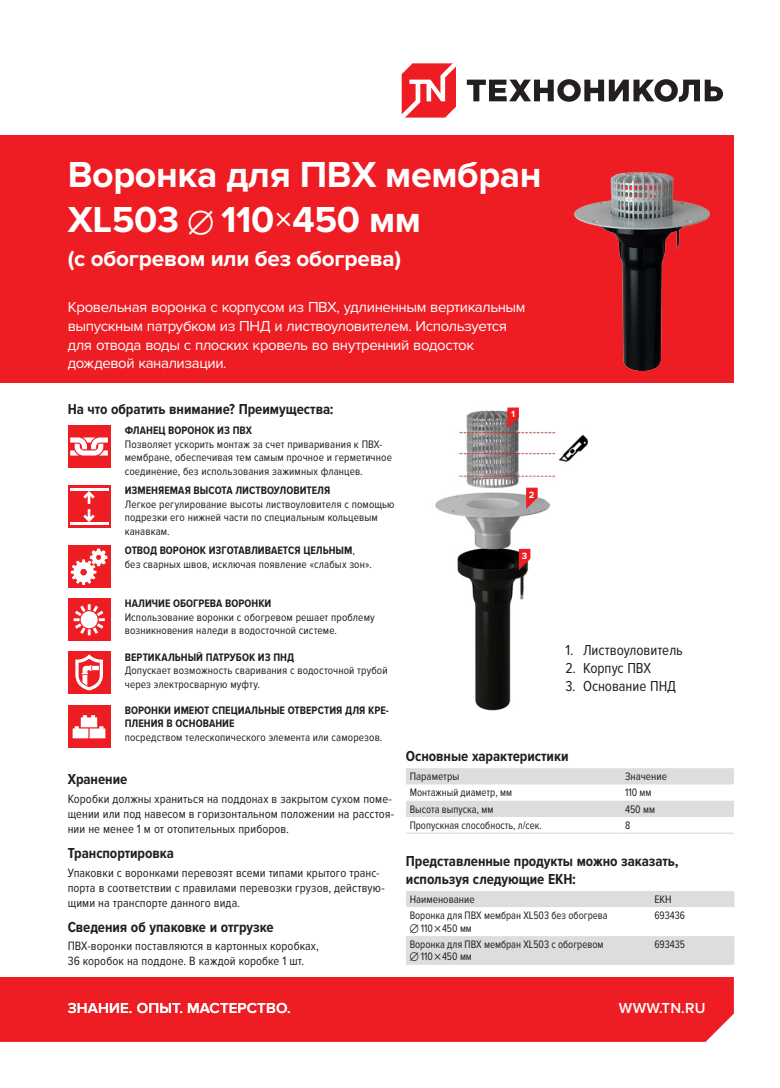
<style>
.page{position:relative;width:780px;height:1088px;background:#fff}
.page>*{position:absolute;margin:0;border:0;box-sizing:border-box;transform-origin:0 0}
.t1{font:700 37.5px/45px "Proxima Nova";letter-spacing:-.01em;color:#fff}
.t2{font:700 22.5px "Proxima Nova";letter-spacing:-.01em;color:#fff}
.t3{font:15px/18.8px "Proxima Nova";letter-spacing:-.025em;color:#fff}
.t4{font:700 15px/18px "Proxima Nova Cond";letter-spacing:-.005em;color:#231f20}
.t5{font:15px "Proxima Nova Cond";letter-spacing:-.005em;color:#231f20}
.t6{font:600 15px "Proxima Nova";letter-spacing:.01em;color:#fff}
.t7{font:12.5px/15px "Proxima Nova Cond";letter-spacing:.005em;color:#231f20}
.t8{font:11.25px/13.5px "Proxima Nova Cond";letter-spacing:.01em;color:#231f20}
.t9{font:11.25px/12.5px "Proxima Nova Cond";letter-spacing:.01em;color:#231f20;scale:.95 1}
.t10{font:700 11.25px/13.5px "Proxima Nova Cond";color:#231f20}
.t11{font:700 9.38px "Proxima Nova";color:#fff}
.s1{font-weight:400}
.s2{font-weight:700}
</style>
<div class="page">
<div style="left:0;top:977px;width:733px;height:65px;background:#ee1d23"></div>
<div style="left:0;top:135px;width:733px;height:248px;background:#ee1d23"></div>
<svg style="left:401px;top:63px;width:55px;height:55px"></svg>
<svg style="left:467px;top:79px;width:256px;height:23px"></svg>
<img style="left:574px;top:173px;width:135px;height:197px">
<svg style="left:406px;top:768px;width:327px;height:49px"></svg>
<hr style="left:406px;top:832px;width:215px;height:2px;background:#dcdddf">
<hr style="left:621px;top:832px;width:112px;height:2px;background:#dcdddf">
<img style="left:435px;top:410px;width:154px;height:301px">
<div style="left:565px;top:644px;width:140px;height:63px;background:#fff"></div>
<svg style="left:507px;top:407px;width:12px;height:22px"></svg>
<svg style="left:519px;top:549px;width:11px;height:21px"></svg>
<svg style="left:526px;top:488px;width:11px;height:21px"></svg>
<div style="left:68px;top:425px;width:42px;height:43px;background:#ee1d23"></div>
<svg style="left:70px;top:437px;width:38px;height:18px"></svg>
<div style="left:68px;top:485px;width:42px;height:43px;background:#ee1d23"></div>
<hr style="left:70px;top:523px;width:38px;height:2px;background:#fff">
<hr style="left:70px;top:488px;width:38px;height:2px;background:#fff">
<svg style="left:83px;top:491px;width:12px;height:31px"></svg>
<div style="left:68px;top:545px;width:42px;height:43px;background:#ee1d23"></div>
<svg style="left:71px;top:549px;width:36px;height:36px"></svg>
<div style="left:68px;top:598px;width:42px;height:43px;background:#ee1d23"></div>
<svg style="left:74px;top:604px;width:31px;height:31px"></svg>
<div style="left:68px;top:652px;width:42px;height:42px;background:#ee1d23"></div>
<svg style="left:75px;top:654px;width:28px;height:36px"></svg>
<div style="left:68px;top:705px;width:42px;height:42px;background:#ee1d23"></div>
<svg style="left:73px;top:715px;width:32px;height:23px"></svg>
<svg style="left:406px;top:891px;width:328px;height:74px"></svg>
<h1 class="t1" style="left:68px;top:152px;width:475px">Воронка для ПВХ мембран<br>XL503 110<span class="s1">×</span>450 мм</h1>
<h2 class="t2" style="left:68px;top:245px;width:335px">(с обогревом или без обогрева)</h2>
<h3 class="t3" style="left:68px;top:298px;width:459px">Кровельная воронка с корпусом из ПВХ, удлиненным вертикальным выпускным патрубком из ПНД и листвоуловителем. Используется для отвода воды с плоских кровель во внутренний водосток дождевой канализации.</h3>
<h3 class="t4" style="left:68px;top:401px;width:267px">На что обратить внимание? Преимущества:</h3>
<p class="t10" style="left:125px;top:424px;width:129px">ФЛАНЕЦ ВОРОНОК ИЗ ПВХ</p>
<p class="t8" style="left:125px;top:437px;width:269px">Позволяет ускорить монтаж за счет приваривания к ПВХ&shy;мембране, обеспечивая тем самым прочное и герметичное соединение, без использования зажимных фланцев.</p>
<p class="t10" style="left:125px;top:484px;width:207px">ИЗМЕНЯЕМАЯ ВЫСОТА ЛИСТВОУЛОВИТЕЛЯ</p>
<p class="t8" style="left:125px;top:497px;width:271px">Легкое регулирование высоты листвоуловителя с помощью подрезки его нижней части по специальным кольцевым канавкам.</p>
<p class="t8" style="left:125px;top:544px;width:248px"><span class="s2">ОТВОД ВОРОНОК ИЗГОТАВЛИВАЕТСЯ ЦЕЛЬНЫМ</span>, без сварных швов, исключая появление «слабых зон».</p>
<p class="t10" style="left:125px;top:597px;width:148px">НАЛИЧИЕ ОБОГРЕВА ВОРОНКИ</p>
<p class="t8" style="left:125px;top:611px;width:251px">Использование воронки с обогревом решает проблему возникновения наледи в водосточной системе.</p>
<p class="t10" style="left:125px;top:650px;width:171px">ВЕРТИКАЛЬНЫЙ ПАТРУБОК ИЗ ПНД</p>
<p class="t8" style="left:125px;top:664px;width:264px">Допускает возможность сваривания с водосточной трубой через электросварную муфту.</p>
<p class="t10" style="left:125px;top:703px;width:265px">ВОРОНКИ ИМЕЮТ СПЕЦИАЛЬНЫЕ ОТВЕРСТИЯ ДЛЯ КРЕ-<br>ПЛЕНИЯ В ОСНОВАНИЕ</p>
<p class="t8" style="left:125px;top:730px;width:259px">посредством телескопического элемента или саморезов.</p>
<h3 class="t4" style="left:68px;top:771px;width:61px">Хранение</h3>
<p class="t7" style="left:68px;top:791px;width:328px">Коробки должны храниться на поддонах в закрытом сухом поме&shy;щении или под навесом в горизонтальном положении на расстоя&shy;нии не менее 1 м от отопительных приборов.</p>
<h3 class="t4" style="left:68px;top:844px;width:108px">Транспортировка</h3>
<p class="t7" style="left:68px;top:865px;width:318px">Упаковки с воронками перевозят всеми типами крытого транс&shy;порта в соответствии с правилами перевозки грузов, действую&shy;щими на транспорте данного вида.</p>
<h3 class="t4" style="left:68px;top:918px;width:207px">Сведения об упаковке и отгрузке</h3>
<p class="t7" style="left:68px;top:939px;width:253px">ПВХ-воронки поставляются в картонных коробках,<br>36 коробок на поддоне. В каждой коробке 1 шт.</p>
<p class="t11" style="left:511px;top:409px;width:5px">1</p>
<p class="t11" style="left:529px;top:489px;width:7px">2</p>
<p class="t11" style="left:521px;top:550px;width:7px">3</p>
<h3 class="t5" style="left:565px;top:642px;width:119px">1. Листвоуловитель</h3>
<h3 class="t5" style="left:565px;top:660px;width:87px">2. Корпус ПВХ</h3>
<h3 class="t5" style="left:565px;top:678px;width:112px">3. Основание ПНД</h3>
<h3 class="t4" style="left:406px;top:747px;width:164px">Основные характеристики</h3>
<p class="t8" style="left:409px;top:770px;width:51px">Параметры</p>
<p class="t8" style="left:625px;top:770px;width:43px">Значение</p>
<p class="t9" style="left:409px;top:786px;width:109px">Монтажный диаметр, мм</p>
<p class="t9" style="left:625px;top:786px;width:29px">110 мм</p>
<p class="t9" style="left:409px;top:803px;width:90px">Высота выпуска, мм</p>
<p class="t9" style="left:625px;top:803px;width:33px">450 мм</p>
<p class="t9" style="left:409px;top:819px;width:141px">Пропускная способность, л/сек.</p>
<p class="t9" style="left:625px;top:819px;width:7px">8</p>
<h3 class="t4" style="left:406px;top:852px;width:274px">Представленные продукты можно заказать, используя следующие ЕКН:</h3>
<p class="t8" style="left:409px;top:893px;width:66px">Наименование</p>
<p class="t8" style="left:654px;top:893px;width:19px">ЕКН</p>
<p class="t9" style="left:421px;top:909px;width:198px;text-indent:-11px">Воронка для ПВХ мембран XL503 без обогрева<br>110 450 мм</p>
<p class="t9" style="left:654px;top:909px;width:34px">693436</p>
<p class="t9" style="left:421px;top:938px;width:194px;text-indent:-11px">Воронка для ПВХ мембран XL503 с обогревом<br>110 450 мм</p>
<p class="t9" style="left:654px;top:938px;width:34px">693435</p>
<h3 class="t6" style="left:68px;top:999px;width:225px">ЗНАНИЕ. ОПЫТ. МАСТЕРСТВО.</h3>
<h3 class="t6" style="left:619px;top:999px;width:88px">WWW.TN.RU</h3>
</div>
